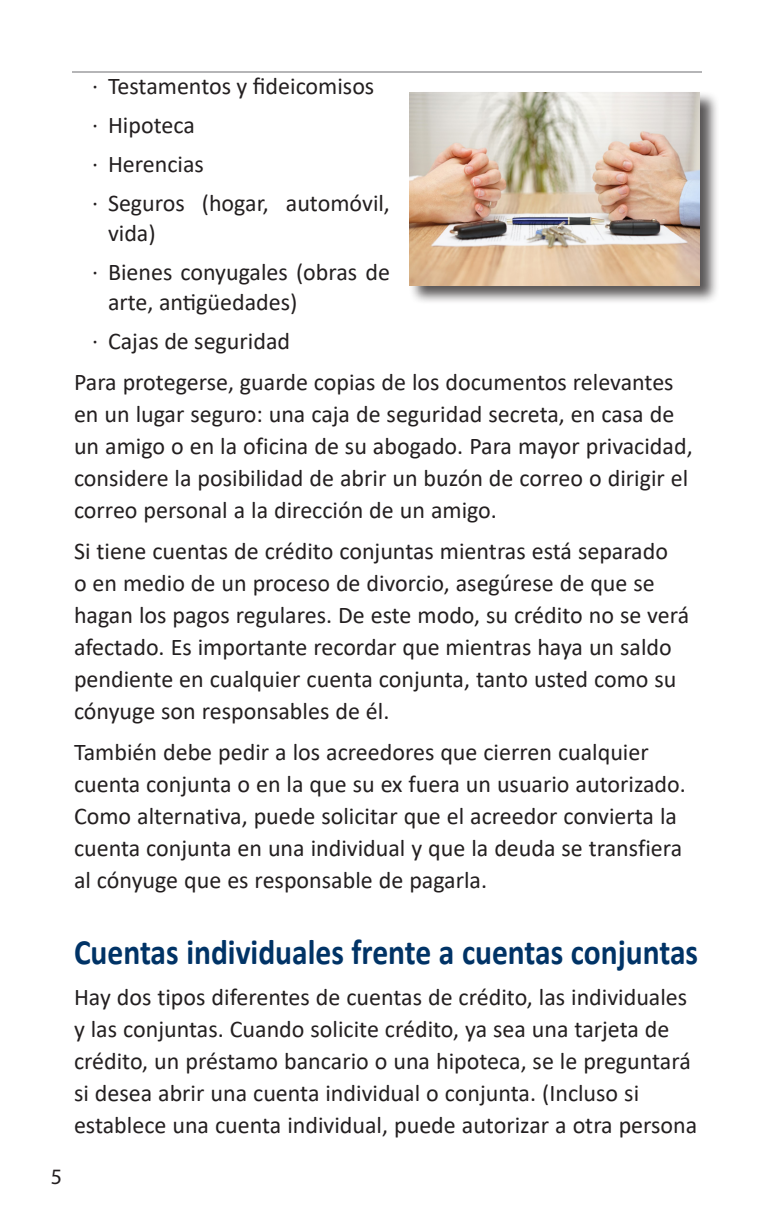
<style>
.page{position:relative;width:774px;height:1224px;background:#fff}
.page>*{position:absolute;margin:0;border:0;box-sizing:border-box;transform-origin:0 0}
.HEADING_1{font:700 35.8px "Calibri";color:#036;scale:.88 1}
.Body_Text_12_17{font:24px/32px "Calibri";color:#231f20}
.Bullets_12_15{font:24px/30px "Calibri";color:#231f20}
.t1{font:22px "Myriad Pro";color:#231f20}
</style>
<div class="page">
<hr style="left:72px;top:72px;width:630px;height:1px;background:#6c6d70">
<div style="left:409px;top:91px;width:310px;height:214px;background:#231f20;opacity:.75"></div>
<img style="left:410px;top:92px;width:290px;height:194px">
<p class="Bullets_12_15" style="left:92px;top:70px;width:284px">· Testamentos y fideicomisos</p>
<p class="Bullets_12_15" style="left:92px;top:109px;width:104px">· Hipoteca</p>
<p class="Bullets_12_15" style="left:92px;top:148px;width:114px">· Herencias</p>
<p class="Bullets_12_15" style="left:108px;top:187px;width:283px;text-indent:-16px">· Seguros (hogar, automóvil, vida)</p>
<p class="Bullets_12_15" style="left:108px;top:256px;width:283px;text-indent:-16px">· Bienes conyugales (obras de arte, antigüedades)</p>
<p class="Bullets_12_15" style="left:92px;top:325px;width:200px">· Cajas de seguridad</p>
<p class="Body_Text_12_17" style="left:74px;top:365px;width:620px">Para protegerse, guarde copias de los documentos relevantes en un lugar seguro: una caja de seguridad secreta, en casa de un amigo o en la oficina de su abogado. Para mayor privacidad, considere la posibilidad de abrir un buzón de correo o dirigir el correo personal a la dirección de un amigo.</p>
<p class="Body_Text_12_17" style="left:74px;top:534px;width:617px">Si tiene cuentas de crédito conjuntas mientras está separado<br>o en medio de un proceso de divorcio, asegúrese de que se hagan los pagos regulares. De este modo, su crédito no se verá afectado. Es importante recordar que mientras haya un saldo pendiente en cualquier cuenta conjunta, tanto usted como su cónyuge son responsables de él.</p>
<p class="Body_Text_12_17" style="left:74px;top:735px;width:613px">También debe pedir a los acreedores que cierren cualquier cuenta conjunta o en la que su ex fuera un usuario autorizado.<br>Como alternativa, puede solicitar que el acreedor convierta la cuenta conjunta en una individual y que la deuda se transfiera al cónyuge que es responsable de pagarla.</p>
<p class="t1" style="left:51px;top:1163px;width:13px">5</p>
<p class="HEADING_1" style="left:74px;top:926px;width:711px">Cuentas individuales frente a cuentas conjuntas</p>
<p class="Body_Text_12_17" style="left:74px;top:980px;width:625px">Hay dos tipos diferentes de cuentas de crédito, las individuales y las conjuntas. Cuando solicite crédito, ya sea una tarjeta de crédito, un préstamo bancario o una hipoteca, se le preguntará si desea abrir una cuenta individual o conjunta. (Incluso si establece una cuenta individual, puede autorizar a otra persona</p>
</div>
